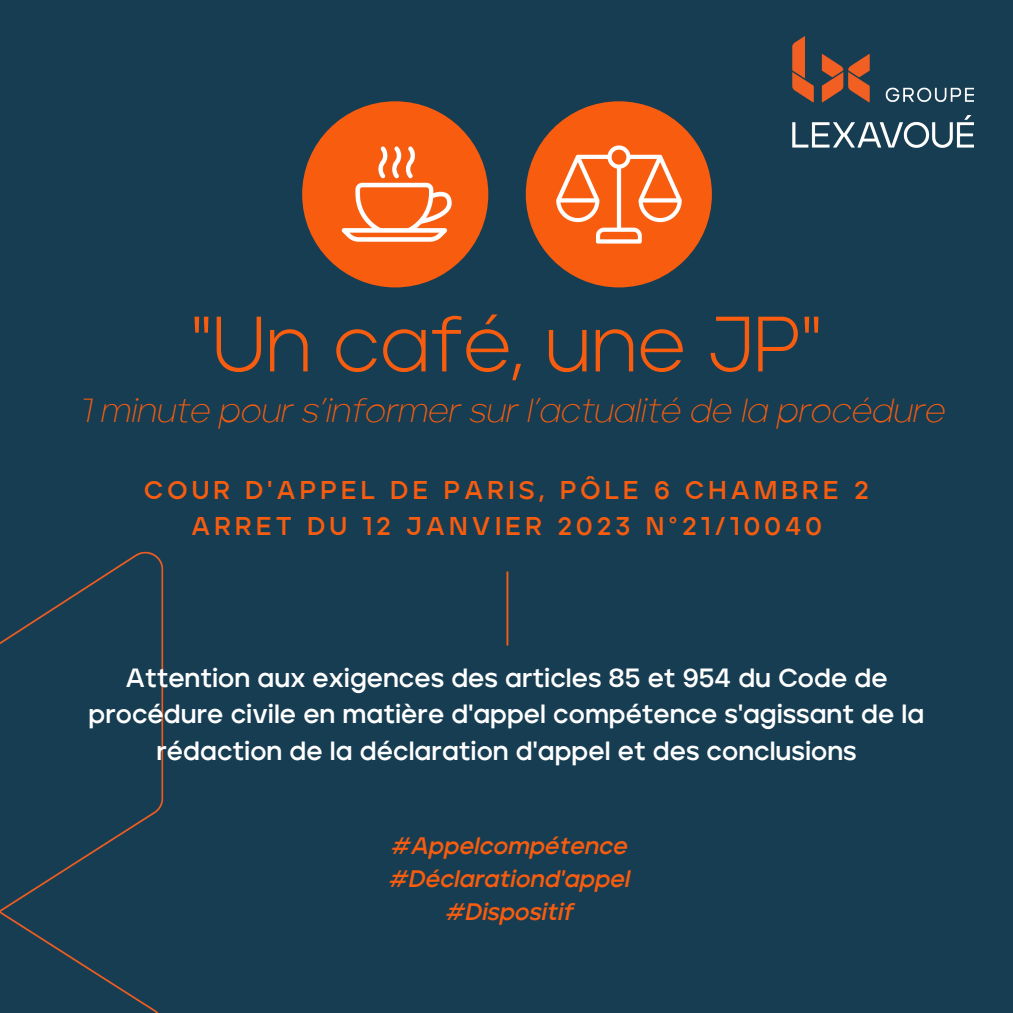
<style>
.page{position:relative;width:1013px;height:1013px;background:#fff}
.page>*{position:absolute;margin:0;border:0;box-sizing:border-box;transform-origin:0 0}
.t1{font:300 78.25px "Jeko";color:#f75c0f}
.t2{font:italic 200 33.25px "Jeko";color:#f75c0f}
.t3{font:700 26.25px/36.5px "Jeko";color:#fff;text-align:center}
.t4{font:700 25.62px/35.6px "Jeko";letter-spacing:.165em;color:#f75c0f;text-align:center}
.t5{font:italic 700 23.75px/32.8px "Jeko";color:#f75c0f;text-align:center}
</style>
<div class="page">
<div style="left:0;top:0;width:1012px;height:1012px;background:#173d52"></div>
<img style="left:792px;top:37px;width:181px;height:111px">
<hr style="left:506px;top:571px;width:2px;height:74px;background:#f75c0f">
<img style="left:0;top:551px;width:164px;height:461px">
<div style="left:302px;top:101px;width:186px;height:186px;background:#f75c0f;border-radius:50%"></div>
<img style="left:341px;top:146px;width:111px;height:96px">
<div style="left:526px;top:101px;width:186px;height:186px;background:#f75c0f;border-radius:50%"></div>
<img style="left:556px;top:145px;width:126px;height:99px">
<h1 class="t1" style="left:191px;top:312px;width:632px">"Un café, une JP"</h1>
<p class="t2" style="left:78px;top:397px;width:867px">1 minute pour s’informer sur l’actualité de la procédure</p>
<p class="t4" style="left:144px;top:475px;width:726px">COUR D'APPEL DE PARIS, PÔLE 6 CHAMBRE 2<br>ARRET DU 12 JANVIER 2023 N°21/10040</p>
<p class="t3" style="left:89px;top:661px;width:837px">Attention aux exigences des articles 85 et 954 du Code de procédure civile en matière d'appel compétence s'agissant de la rédaction de la déclaration d'appel et des conclusions</p>
<p class="t5" style="left:387px;top:831px;width:243px">#Appelcompétence #Déclarationd'appel #Dispositif</p>
</div>
